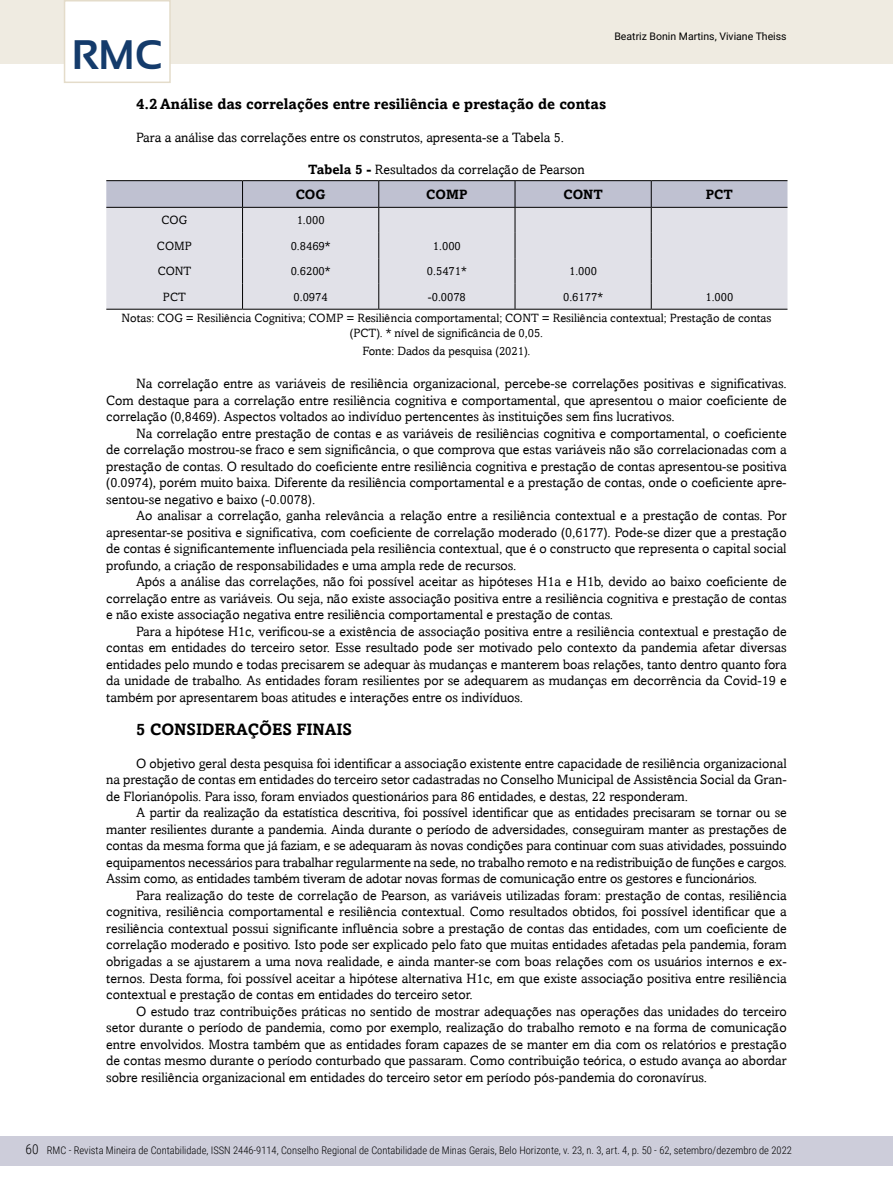
<style>
.page{position:relative;width:893px;height:1191px;background:#fff}
.page>*{position:absolute;margin:0;border:0;box-sizing:border-box;transform-origin:0 0}
.t1{font:700 41.25px "Sansation";color:#143b6b}
.t2{font:700 16.5px "Amasis";color:#000}
.t3{font:700 15px "Amasis";color:#000}
.t4{font:13.5px/16.5px "Amasis";color:#000;text-align:justify}
.t5{font:700 13.5px "Amasis";color:#000}
.t6{font:300 13.5px "Roboto Condensed";color:#000}
.t7{font:12px/21.6px "Amasis";color:#000}
.t8{font:300 10.5px "Roboto Condensed";color:#000}
.t9{font:10.5px "Roboto";color:#000}
.s1{font-weight:700}
</style>
<div class="page">
<div style="left:0;top:1135px;width:893px;height:30px;background:#cdcdda"></div>
<div style="left:0;top:0;width:893px;height:64px;background:#efebe1"></div>
<div style="left:64px;top:0;width:107px;height:83px;background:#fff;border:2px solid #e4dcca"></div>
<hr style="left:243px;top:180px;width:136px;height:1px;background:#000">
<hr style="left:379px;top:180px;width:136px;height:1px;background:#000">
<hr style="left:515px;top:180px;width:136px;height:1px;background:#000">
<hr style="left:651px;top:180px;width:136px;height:1px;background:#000">
<hr style="left:106px;top:180px;width:137px;height:1px;background:#000">
<hr style="left:106px;top:309px;width:137px;height:1px;background:#000">
<hr style="left:243px;top:309px;width:136px;height:1px;background:#000">
<hr style="left:379px;top:309px;width:136px;height:1px;background:#000">
<hr style="left:515px;top:309px;width:136px;height:1px;background:#000">
<svg style="left:106px;top:181px;width:681px;height:128px;background:#d6d7df"></svg>
<hr style="left:651px;top:309px;width:136px;height:1px;background:#000">
<h1 class="t1" style="left:72px;top:32px;width:92px">RMC</h1>
<p class="t9" style="left:614px;top:29px;width:174px">Beatriz Bonin Martins, Viviane Theiss</p>
<p class="t3" style="left:136px;top:94px;width:472px">4.2 Análise das correlações entre resiliência e prestação de contas</p>
<p class="t4" style="left:136px;top:129px;width:429px">Para a análise das correlações entre os construtos, apresenta-se a Tabela 5.</p>
<p class="t4" style="left:296px;top:157px;width:291px;line-height:24.6px;text-indent:12px"><span class="s1">Tabela 5 -</span> Resultados da correlação de Pearson<br><span class="s1">COG</span></p>
<p class="t5" style="left:426px;top:186px;width:43px">COMP</p>
<p class="t5" style="left:563px;top:186px;width:41px">CONT</p>
<p class="t5" style="left:706px;top:186px;width:29px">PCT</p>
<p class="t7" style="left:162px;top:209px;width:27px">COG</p>
<p class="t7" style="left:297px;top:209px;width:29px">1.000</p>
<p class="t7" style="left:157px;top:235px;width:36px">COMP</p>
<p class="t7" style="left:291px;top:235px;width:41px">0.8469*</p>
<p class="t7" style="left:433px;top:235px;width:29px">1.000</p>
<p class="t7" style="left:158px;top:260px;width:35px">CONT</p>
<p class="t7" style="left:291px;top:260px;width:41px">0.6200*</p>
<p class="t7" style="left:427px;top:260px;width:41px">0.5471*</p>
<p class="t7" style="left:569px;top:260px;width:29px">1.000</p>
<p class="t7" style="left:163px;top:286px;width:24px">PCT</p>
<p class="t7" style="left:294px;top:286px;width:36px">0.0974</p>
<p class="t7" style="left:428px;top:286px;width:40px">-0.0078</p>
<p class="t7" style="left:563px;top:286px;width:41px">0.6177*</p>
<p class="t7" style="left:122px;top:286px;width:651px;text-indent:584px">1.000<br>Notas: COG = Resiliência Cognitiva; COMP = Resiliência comportamental; CONT = Resiliência contextual; Prestação de contas</p>
<p class="t7" style="left:350px;top:323px;width:195px;line-height:18.6px;text-align:center">(PCT). * nível de significância de 0,05.<br>Fonte: Dados da pesquisa (2021).</p>
<p class="t4" style="left:106px;top:375px;width:682px;text-indent:30px">Na correlação entre as variáveis de resiliência organizacional, percebe-se correlações positivas e significativas.<br>Com destaque para a correlação entre resiliência cognitiva e comportamental, que apresentou o maior coeficiente de correlação (0,8469). Aspectos voltados ao indivíduo pertencentes às instituições sem fins lucrativos.</p>
<p class="t4" style="left:106px;top:425px;width:682px;text-indent:30px">Na correlação entre prestação de contas e as variáveis de resiliências cognitiva e comportamental, o coeficiente de correlação mostrou-se fraco e sem significância, o que comprova que estas variáveis não são correlacionadas com a prestação de contas. O resultado do coeficiente entre resiliência cognitiva e prestação de contas apresentou-se positiva (0.0974), porém muito baixa. Diferente da resiliência comportamental e a prestação de contas, onde o coeficiente apre&shy;sentou-se negativo e baixo (-0.0078).</p>
<p class="t4" style="left:106px;top:507px;width:682px;text-indent:30px">Ao analisar a correlação, ganha relevância a relação entre a resiliência contextual e a prestação de contas. Por apresentar-se positiva e significativa, com coeficiente de correlação moderado (0,6177). Pode-se dizer que a prestação de contas é significantemente influenciada pela resiliência contextual, que é o constructo que representa o capital social profundo, a criação de responsabilidades e uma ampla rede de recursos.</p>
<p class="t4" style="left:106px;top:573px;width:682px;text-indent:30px">Após a análise das correlações, não foi possível aceitar as hipóteses H1a e H1b, devido ao baixo coeficiente de correlação entre as variáveis. Ou seja, não existe associação positiva entre a resiliência cognitiva e prestação de contas e não existe associação negativa entre resiliência comportamental e prestação de contas.</p>
<p class="t4" style="left:106px;top:623px;width:682px;text-indent:30px">Para a hipótese H1c, verificou-se a existência de associação positiva entre a resiliência contextual e prestação de contas em entidades do terceiro setor. Esse resultado pode ser motivado pelo contexto da pandemia afetar diversas entidades pelo mundo e todas precisarem se adequar às mudanças e manterem boas relações, tanto dentro quanto fora da unidade de trabalho. As entidades foram resilientes por se adequarem as mudanças em decorrência da Covid-19 e também por apresentarem boas atitudes e interações entre os indivíduos.</p>
<p class="t2" style="left:136px;top:719px;width:217px">5 CONSIDERAÇÕES FINAIS</p>
<p class="t4" style="left:106px;top:755px;width:682px;text-indent:30px">O objetivo geral desta pesquisa foi identificar a associação existente entre capacidade de resiliência organizacional na prestação de contas em entidades do terceiro setor cadastradas no Conselho Municipal de Assistência Social da Gran&shy;de Florianópolis. Para isso, foram enviados questionários para 86 entidades, e destas, 22 responderam.</p>
<p class="t4" style="left:106px;top:804px;width:682px;text-indent:30px">A partir da realização da estatística descritiva, foi possível identificar que as entidades precisaram se tornar ou se manter resilientes durante a pandemia. Ainda durante o período de adversidades, conseguiram manter as prestações de contas da mesma forma que já faziam, e se adequaram às novas condições para continuar com suas atividades, possuindo equipamentos necessários para trabalhar regularmente na sede, no trabalho remoto e na redistribuição de funções e cargos.<br>Assim como, as entidades também tiveram de adotar novas formas de comunicação entre os gestores e funcionários.</p>
<p class="t4" style="left:106px;top:887px;width:682px;text-indent:30px">Para realização do teste de correlação de Pearson, as variáveis utilizadas foram: prestação de contas, resiliência cognitiva, resiliência comportamental e resiliência contextual. Como resultados obtidos, foi possível identificar que a resiliência contextual possui significante influência sobre a prestação de contas das entidades, com um coeficiente de correlação moderado e positivo. Isto pode ser explicado pelo fato que muitas entidades afetadas pela pandemia, foram obrigadas a se ajustarem a uma nova realidade, e ainda manter-se com boas relações com os usuários internos e ex&shy;ternos. Desta forma, foi possível aceitar a hipótese alternativa H1c, em que existe associação positiva entre resiliência contextual e prestação de contas em entidades do terceiro setor.</p>
<p class="t4" style="left:106px;top:1002px;width:682px;text-indent:30px">O estudo traz contribuições práticas no sentido de mostrar adequações nas operações das unidades do terceiro setor durante o período de pandemia, como por exemplo, realização do trabalho remoto e na forma de comunicação entre envolvidos. Mostra também que as entidades foram capazes de se manter em dia com os relatórios e prestação de contas mesmo durante o período conturbado que passaram. Como contribuição teórica, o estudo avança ao abordar sobre resiliência organizacional em entidades do terceiro setor em período pós-pandemia do coronavírus.</p>
<p class="t6" style="left:26px;top:1140px;width:15px">60</p>
<p class="t8" style="left:47px;top:1143px;width:747px">RMC - Revista Mineira de Contabilidade, ISSN 2446-9114, Conselho Regional de Contabilidade de Minas Gerais, Belo Horizonte, v. 23, n. 3, art. 4, p. 50 - 62, setembro/dezembro de 2022</p>
</div>
